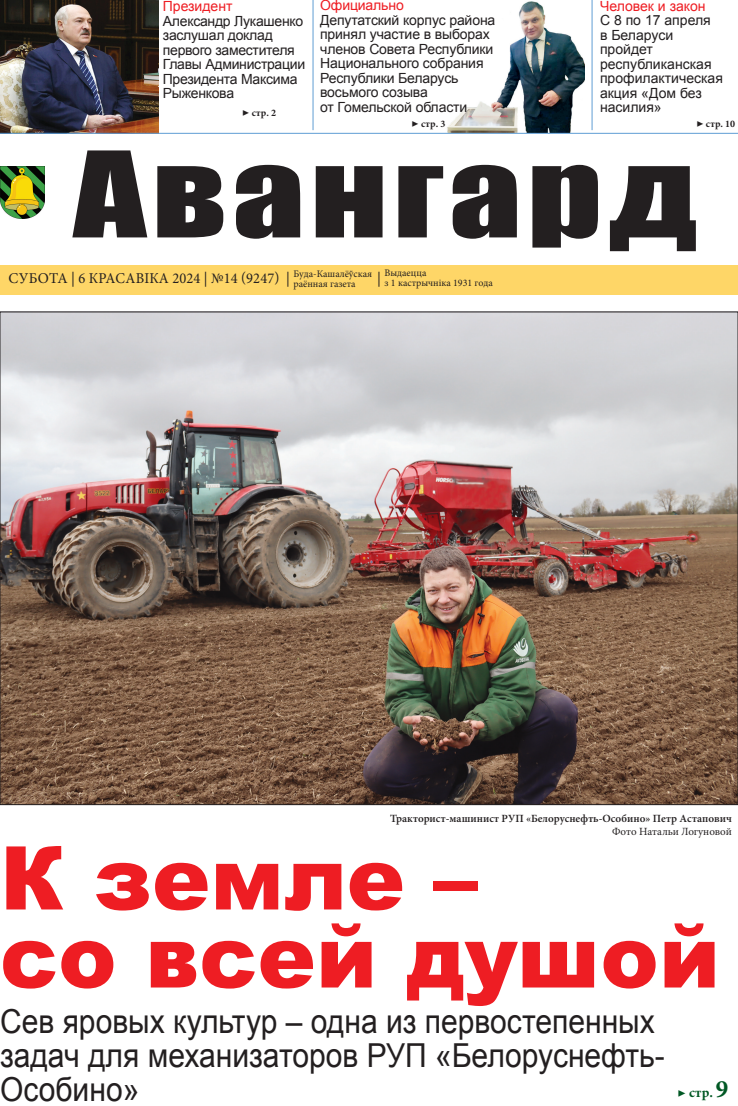
<style>
.page{position:relative;width:738px;height:1106px;background:#fff}
.page>*{position:absolute;margin:0;border:0;box-sizing:border-box;transform-origin:0 0}
.t1{font:110px "Impact";letter-spacing:.04em;color:#231f20;scale:1.31 1}
.t2{font:900 88px/78px "Arial";color:#ee1d23}
.t3{font:33px/34px "Arial";color:#231f20;scale:.91 1}
.t4{font:15px "Minion Pro";letter-spacing:.01em;color:#231f20;scale:.96 1}
.t5{font:15px "Minion Pro";letter-spacing:.01em;color:#231f20}
.t6{font:14px/14.5px "Arial";letter-spacing:-.01em;color:#231f20}
.t7{font:14px "Arial";color:#ee1d23}
.t8{font:700 14px "Minion Pro";color:#005824}
.t9{font:600 11px "Minion Pro";color:#231f20}
.t10{font:11px "Minion Pro";color:#231f20}
.t11{font:10px/10px "Minion Pro";color:#231f20}
.t12{font:700 10px "Minion Pro";letter-spacing:.015em;color:#231f20}
.s1{font-size:12px}
.s2{font-size:25px}
</style>
<div class="page">
<img style="left:0;top:0;width:158px;height:133px">
<img style="left:449px;top:1px;width:135px;height:132px">
<img style="left:2px;top:314px;width:733px;height:488px">
<hr style="left:0;top:133px;width:737px;height:1px;background:#5f9dd4">
<div style="left:0;top:265px;width:737px;height:30px;background:#fed667"></div>
<img style="left:0;top:166px;width:44px;height:53px">
<svg style="left:407px;top:126px;width:42px;height:8px"></svg>
<hr style="left:312px;top:0;width:1px;height:130px;background:#5f9dd4">
<hr style="left:591px;top:0;width:1px;height:130px;background:#5f9dd4">
<svg style="left:691px;top:132px;width:46px;height:1px"></svg>
<svg style="left:0;top:750px;width:732px;height:56px;background:#684e3f"></svg>
<p class="t7" style="left:163px;top:-3px;width:71px">Президент</p>
<p class="t6" style="left:163px;top:14px;width:144px">Александр Лукашенко заслушал доклад первого заместителя<br>Главы Администрации<br>Президента Максима<br>Рыженкова</p>
<p class="t12" style="left:242px;top:106px;width:35px"><span class="s1">▶</span> стр. 2</p>
<p class="t7" style="left:320px;top:-4px;width:85px">Официально</p>
<p class="t6" style="left:320px;top:13px;width:176px">Депутатский корпус района принял участие в выборах членов Совета Республики<br>Национального собрания<br>Республики Беларусь восьмого созыва<br>от Гомельской области</p>
<p class="t7" style="left:599px;top:-3px;width:107px">Человек и закон</p>
<p class="t6" style="left:599px;top:13px;width:124px">С 8 по 17 апреля<br>в Беларуси пройдет республиканская профилактическая акция «Дом без насилия»</p>
<p class="t12" style="left:695px;top:117px;width:40px"><span class="s1">▶</span> стр. 10</p>
<p class="t12" style="left:411px;top:117px;width:35px"><span class="s1">▶</span> стр. 3</p>
<h1 class="t1" style="left:73px;top:109px;width:478px">Авангард</h1>
<p class="t5" style="left:9px;top:268px;width:108px">субота | 6 КРАСА</p>
<p class="t4" style="left:136px;top:268px;width:162px">віка 2024 | №14 (9247) |</p>
<p class="t5" style="left:377px;top:268px;width:5px">|</p>
<p class="t11" style="left:384px;top:268px;width:110px">Выдаецца<br>з 1 кастрычніка 1931 года</p>
<p class="t11" style="left:293px;top:269px;width:80px">Буда-Кашалёўская раённая газета</p>
<p class="t9" style="left:390px;top:811px;width:343px">Тракторист-машинист РУП «Белоруснефть-Особино» Петр Астапович</p>
<p class="t10" style="left:611px;top:824px;width:121px">Фото Натальи Логуновой</p>
<h2 class="t2" style="left:0;top:836px;width:721px">К земле –<br>со всей душой</h2>
<h3 class="t3" style="left:0;top:1004px;width:731px">Сев яровых культур – одна из первостепенных задач для механизаторов РУП «Белоруснефть-<br>Особино»</h3>
<p class="t8" style="left:677px;top:1082px;width:52px">▶ стр. <span class="s2">9</span></p>
</div>
